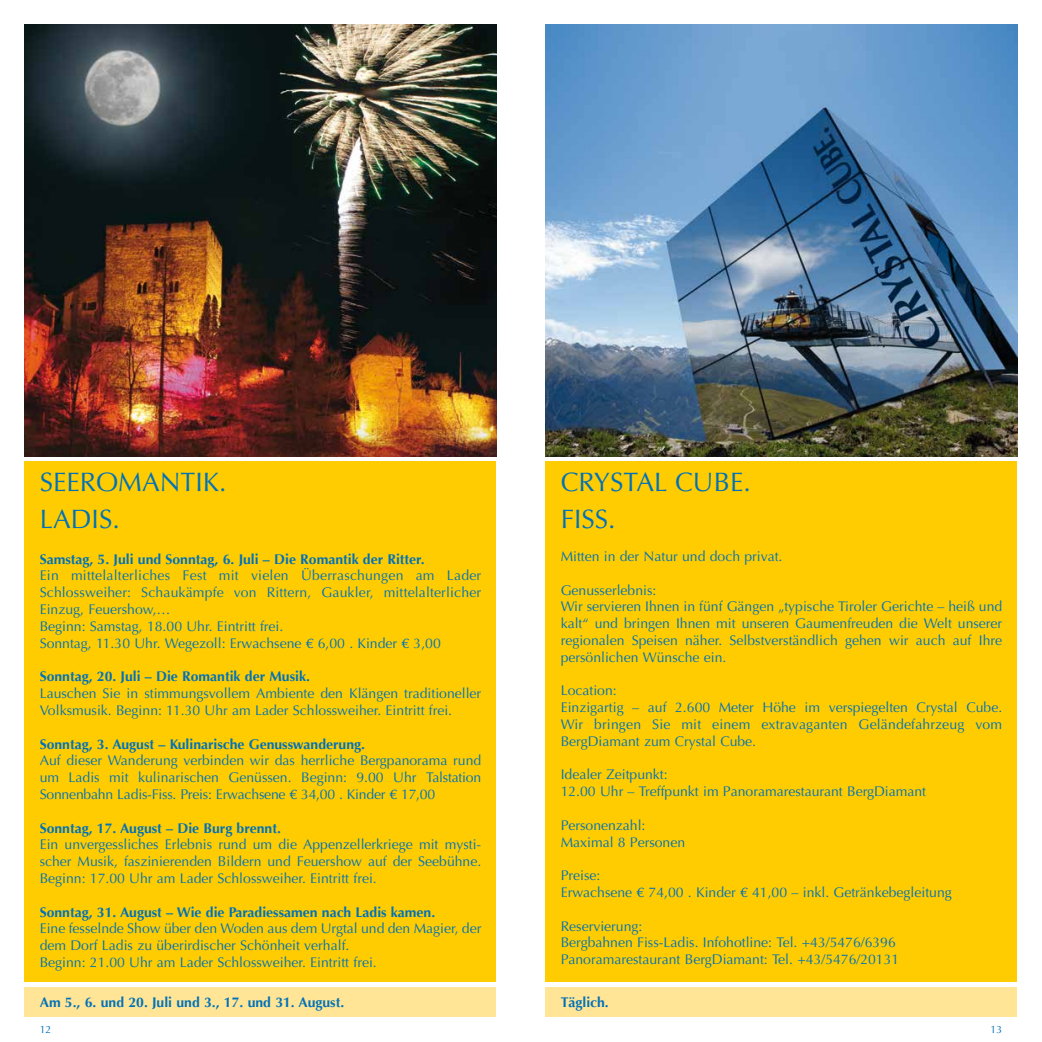
<style>
.page{position:relative;width:1042px;height:1042px;background:#fff}
.page>*{position:absolute;margin:0;border:0;box-sizing:border-box;transform-origin:0 0}
.t1{font:26.6px/36.8px "Optima";color:#0071b9}
.t2{font:14px/16.8px "Optima";color:#0071b9}
.t3{font:700 14px "Optima";color:#0071b9}
.t4{font:10.5px "Optima";color:#0071b9}
</style>
<div class="page">
<div style="left:25px;top:987px;width:471px;height:30px;background:#ffe595"></div>
<img style="left:25px;top:25px;width:471px;height:431px">
<div style="left:25px;top:461px;width:471px;height:521px;background:#fecc00"></div>
<div style="left:546px;top:987px;width:471px;height:30px;background:#ffe595"></div>
<img style="left:546px;top:25px;width:471px;height:431px">
<div style="left:546px;top:461px;width:471px;height:521px;background:#fecc00"></div>
<h1 class="t1" style="left:40px;top:464px;width:188px">SEEROMANTIK.<br>LADIS.</h1>
<p class="t3" style="left:40px;top:551px;width:386px">Samstag, 5. Juli und Sonntag, 6. Juli – Die Romantik der Ritter.</p>
<p class="t2" style="left:40px;top:567px;width:443px">Ein mittelalterliches Fest mit vielen Überraschungen am Lader Schlossweiher: Schaukämpfe von Rittern, Gaukler, mittelalterlicher Einzug, Feuershow,…<br>Beginn: Samstag, 18.00 Uhr. Eintritt frei.<br>Sonntag, 11.30 Uhr. Wegezoll: Erwachsene € 6,00 . Kinder € 3,00</p>
<p class="t3" style="left:40px;top:668px;width:272px">Sonntag, 20. Juli – Die Romantik der Musik.</p>
<p class="t2" style="left:40px;top:685px;width:443px">Lauschen Sie in stimmungsvollem Ambiente den Klängen traditioneller<br>Volksmusik. Beginn: 11.30 Uhr am Lader Schlossweiher. Eintritt frei.</p>
<p class="t3" style="left:40px;top:735px;width:327px">Sonntag, 3. August – Kulinarische Genusswanderung.</p>
<p class="t2" style="left:40px;top:752px;width:443px;text-align:justify">Auf dieser Wanderung verbinden wir das herrliche Bergpanorama rund um Ladis mit kulinarischen Genüssen. Beginn: 9.00 Uhr Talstation Sonnenbahn Ladis-Fiss. Preis: Erwachsene € 34,00 . Kinder € 17,00</p>
<p class="t3" style="left:40px;top:819px;width:243px">Sonntag, 17. August – Die Burg brennt.</p>
<p class="t2" style="left:40px;top:836px;width:443px;text-align:justify">Ein unvergessliches Erlebnis rund um die Appenzellerkriege mit mysti&shy;scher Musik, faszinierenden Bildern und Feuershow auf der Seebühne.<br>Beginn: 17.00 Uhr am Lader Schlossweiher. Eintritt frei.</p>
<p class="t3" style="left:40px;top:903px;width:397px">Sonntag, 31. August – Wie die Paradiessamen nach Ladis kamen.</p>
<p class="t2" style="left:40px;top:920px;width:443px">Eine fesselnde Show über den Woden aus dem Urgtal und den Magier, der dem Dorf Ladis zu überirdischer Schönheit verhalf.<br>Beginn: 21.00 Uhr am Lader Schlossweiher. Eintritt frei.</p>
<p class="t3" style="left:40px;top:994px;width:306px">Am 5., 6. und 20. Juli und 3., 17. und 31. August.</p>
<h1 class="t1" style="left:561px;top:464px;width:192px">CRYSTAL CUBE.<br>FISS.</h1>
<p class="t2" style="left:561px;top:548px;width:223px">Mitten in der Natur und doch privat.</p>
<p class="t2" style="left:561px;top:582px;width:443px">Genusserlebnis:<br>Wir servieren Ihnen in fünf Gängen „typische Tiroler Gerichte – heiß und kalt“ und bringen Ihnen mit unseren Gaumenfreuden die Welt unserer regionalen Speisen näher. Selbstverständlich gehen wir auch auf Ihre persönlichen Wünsche ein.</p>
<p class="t2" style="left:561px;top:682px;width:443px">Location:<br>Einzigartig – auf 2.600 Meter Höhe im verspiegelten Crystal Cube.<br>Wir bringen Sie mit einem extravaganten Geländefahrzeug vom BergDiamant zum Crystal Cube.</p>
<p class="t2" style="left:561px;top:766px;width:367px">Idealer Zeitpunkt:<br>12.00 Uhr – Treffpunkt im Panoramarestaurant BergDiamant</p>
<p class="t2" style="left:561px;top:817px;width:126px">Personenzahl:<br>Maximal 8 Personen</p>
<p class="t2" style="left:561px;top:867px;width:393px">Preise:<br>Erwachsene € 74,00 . Kinder € 41,00 – inkl. Getränkebegleitung</p>
<p class="t2" style="left:561px;top:918px;width:340px">Reservierung:<br>Bergbahnen Fiss-Ladis. Infohotline: Tel. +43/5476/6396<br>Panoramarestaurant BergDiamant: Tel. +43/5476/20131</p>
<p class="t3" style="left:561px;top:994px;width:49px">Täglich.</p>
<p class="t4" style="left:40px;top:1024px;width:13px">12</p>
<p class="t4" style="left:990px;top:1024px;width:13px">13</p>
</div>
